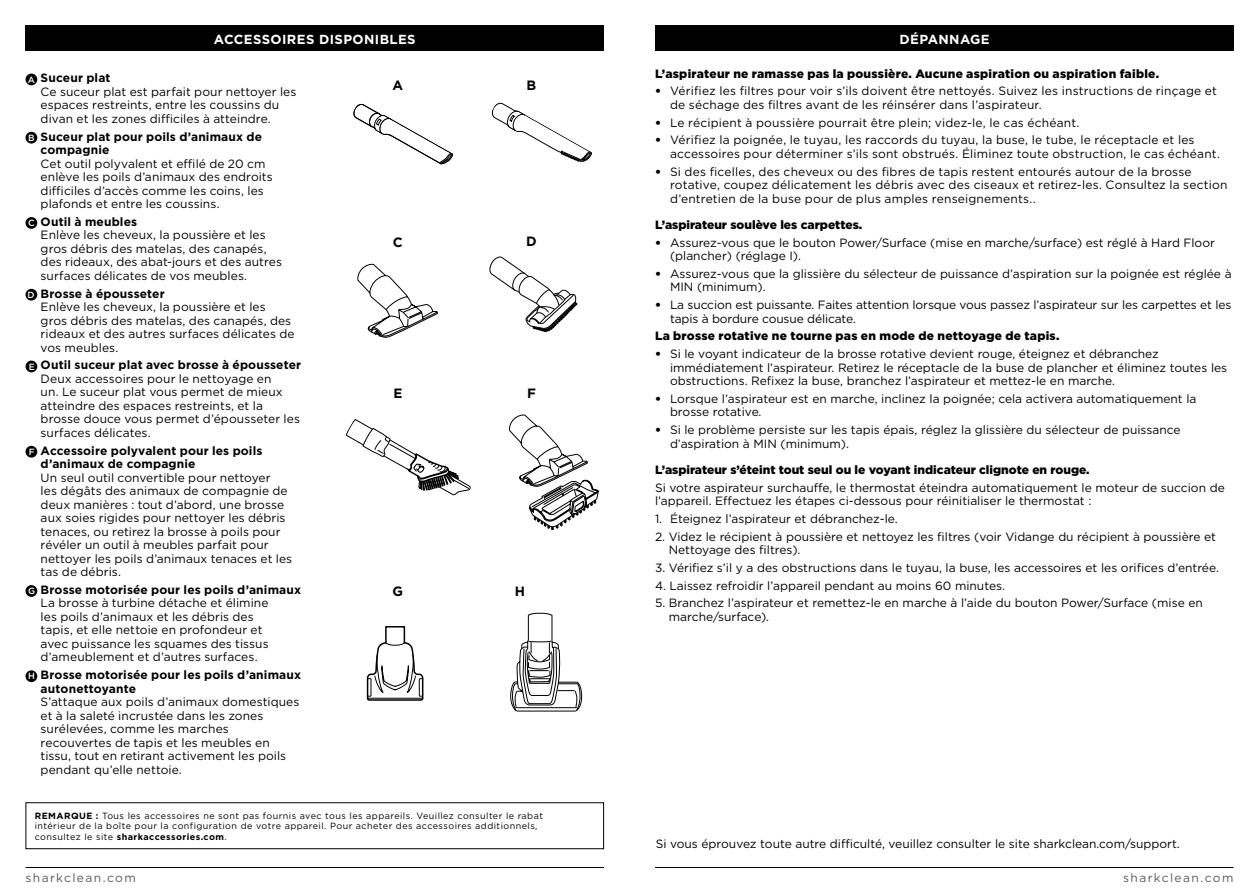
<style>
.page{position:relative;width:1259px;height:893px;background:#fff}
.page>*{position:absolute;margin:0;border:0;box-sizing:border-box;transform-origin:0 0}
.t1{font:700 13.5px "Gotham";color:#000}
.t2{font:700 13.2px "Gotham";letter-spacing:.03em;color:#fff}
.t3{font:12px/13.5px "Gotham";color:#000}
.t4{font:900 12px "Gotham";letter-spacing:.01em;color:#000}
.t5{font:700 12px/13.5px "Gotham";letter-spacing:.01em;color:#000}
.t6{font:12px "Gotham";letter-spacing:.115em;color:#58595b}
.t7{font:9px/10.5px "Gotham";letter-spacing:.05em;color:#000}
.s1{font-weight:500;font-size:9px;color:#fff}
.s2{font-weight:700}
.s3{font-weight:900}
</style>
<div class="page">
<hr style="left:655px;top:867px;width:578px;height:1px;background:#000">
<hr style="left:26px;top:867px;width:578px;height:1px;background:#000">
<svg style="left:357px;top:264px;width:81px;height:74px"></svg>
<div style="left:26px;top:74px;width:11px;height:11px;background:#000;border-radius:50%"></div>
<div style="left:26px;top:132px;width:11px;height:12px;background:#000;border-radius:50%"></div>
<div style="left:26px;top:217px;width:11px;height:12px;background:#000;border-radius:50%"></div>
<div style="left:26px;top:289px;width:11px;height:12px;background:#000;border-radius:50%"></div>
<div style="left:26px;top:361px;width:11px;height:11px;background:#000;border-radius:50%"></div>
<div style="left:26px;top:446px;width:11px;height:12px;background:#000;border-radius:50%"></div>
<div style="left:26px;top:585px;width:11px;height:12px;background:#000;border-radius:50%"></div>
<div style="left:26px;top:670px;width:11px;height:12px;background:#000;border-radius:50%"></div>
<svg style="left:346px;top:419px;width:125px;height:77px"></svg>
<svg style="left:509px;top:415px;width:89px;height:115px"></svg>
<svg style="left:510px;top:613px;width:72px;height:98px"></svg>
<svg style="left:353px;top:103px;width:100px;height:62px"></svg>
<svg style="left:491px;top:102px;width:101px;height:60px"></svg>
<svg style="left:367px;top:626px;width:56px;height:75px"></svg>
<svg style="left:489px;top:256px;width:89px;height:76px"></svg>
<div style="left:26px;top:26px;width:578px;height:25px;background:#000"></div>
<div style="left:26px;top:802px;width:578px;height:47px;border:1px solid #000"></div>
<div style="left:655px;top:26px;width:579px;height:25px;background:#000"></div>
<p class="t2" style="left:214px;top:30px;width:203px">ACCESSOIRES DISPONIBLES</p>
<p class="t3" style="left:41px;top:71px;width:257px;text-indent:-13px"><span class="s1">A</span> <span class="s2">Suceur plat<br></span>Ce suceur plat est parfait pour nettoyer les espaces restreints, entre les coussins du divan et les zones difficiles à atteindre.</p>
<p class="t5" style="left:41px;top:129px;width:223px;text-indent:-12px"><span class="s1">B</span> Suceur plat pour poils d’animaux de compagnie</p>
<p class="t3" style="left:41px;top:156px;width:234px">Cet outil polyvalent et effilé de 20 cm enlève les poils d’animaux des endroits difficiles d’accès comme les coins, les plafonds et entre les coussins.</p>
<p class="t3" style="left:41px;top:215px;width:243px;text-indent:-13px"><span class="s1">C</span> <span class="s2">Outil à meubles<br></span>Enlève les cheveux, la poussière et les gros débris des matelas, des canapés, des rideaux, des abat-jours et des autres surfaces délicates de vos meubles.</p>
<p class="t3" style="left:41px;top:286px;width:255px;text-indent:-13px"><span class="s1">D</span> <span class="s2">Brosse à épousseter<br></span>Enlève les cheveux, la poussière et les gros débris des matelas, des canapés, des rideaux et des autres surfaces délicates de vos meubles.</p>
<p class="t3" style="left:41px;top:358px;width:262px;text-indent:-12px"><span class="s1">E</span> <span class="s2">Outil suceur plat avec brosse à épousseter </span>Deux accessoires pour le nettoyage en<br>un. Le suceur plat vous permet de mieux atteindre des espaces restreints, et la brosse douce vous permet d’épousseter les surfaces délicates.</p>
<p class="t5" style="left:41px;top:444px;width:223px;text-indent:-12px"><span class="s1">F</span> Accessoire polyvalent pour les poils d’animaux de compagnie</p>
<p class="t3" style="left:41px;top:470px;width:253px">Un seul outil convertible pour nettoyer<br>les dégâts des animaux de compagnie de deux manières : tout d’abord, une brosse aux soies rigides pour nettoyer les débris tenaces, ou retirez la brosse à poils pour révéler un outil à meubles parfait pour nettoyer les poils d’animaux tenaces et les tas de débris.</p>
<p class="t3" style="left:41px;top:583px;width:262px;text-indent:-13px"><span class="s1">G</span> <span class="s2">Brosse motorisée pour les poils d’animaux </span>La brosse à turbine détache et élimine<br>les poils d’animaux et les débris des<br>tapis, et elle nettoie en profondeur et<br>avec puissance les squames des tissus d’ameublement et d’autres surfaces.</p>
<p class="t5" style="left:41px;top:668px;width:262px;text-indent:-12px"><span class="s1">H</span> Brosse motorisée pour les poils d’animaux autonettoyante</p>
<p class="t3" style="left:41px;top:695px;width:260px">S’attaque aux poils d’animaux domestiques et à la saleté incrustée dans les zones surélevées, comme les marches recouvertes de tapis et les meubles en tissu, tout en retirant activement les poils pendant qu’elle nettoie.</p>
<p class="t1" style="left:392px;top:76px;width:12px">A</p>
<p class="t1" style="left:526px;top:76px;width:11px">B</p>
<p class="t1" style="left:393px;top:233px;width:11px">C</p>
<p class="t1" style="left:526px;top:232px;width:12px">D</p>
<p class="t1" style="left:393px;top:384px;width:11px">E</p>
<p class="t1" style="left:527px;top:384px;width:10px">F</p>
<p class="t1" style="left:392px;top:582px;width:12px">G</p>
<p class="t1" style="left:515px;top:582px;width:12px">H</p>
<p class="t7" style="left:35px;top:810px;width:510px"><span class="s2">REMARQUE :</span> Tous les accessoires ne sont pas fournis avec tous les appareils. Veuillez consulter le rabat intérieur de la boîte pour la configuration de votre appareil. Pour acheter des accessoires additionnels, consultez le site <span class="s2">sharkaccessories.com</span>.</p>
<p class="t2" style="left:899px;top:30px;width:92px">DÉPANNAGE</p>
<p class="t4" style="left:655px;top:65px;width:506px">L’aspirateur ne ramasse pas la poussière. Aucune aspiration ou aspiration faible.</p>
<p class="t3" style="left:670px;top:84px;width:548px;text-indent:-15px"><span class="s3">•</span> Vérifiez les filtres pour voir s’ils doivent être nettoyés. Suivez les instructions de rinçage et de séchage des filtres avant de les réinsérer dans l’aspirateur.</p>
<p class="t3" style="left:655px;top:115px;width:426px"><span class="s3">•</span> Le récipient à poussière pourrait être plein; videz-le, le cas échéant.</p>
<p class="t3" style="left:670px;top:133px;width:551px;text-indent:-15px"><span class="s3">•</span> Vérifiez la poignée, le tuyau, les raccords du tuyau, la buse, le tube, le réceptacle et les accessoires pour déterminer s’ils sont obstrués. Éliminez toute obstruction, le cas échéant.</p>
<p class="t3" style="left:670px;top:164px;width:559px;text-indent:-15px"><span class="s3">•</span> Si des ficelles, des cheveux ou des fibres de tapis restent entourés autour de la brosse rotative, coupez délicatement les débris avec des ciseaux et retirez-les. Consultez la section d’entretien de la buse pour de plus amples renseignements..</p>
<p class="t4" style="left:655px;top:216px;width:209px">L’aspirateur soulève les carpettes.</p>
<p class="t3" style="left:670px;top:235px;width:546px;text-indent:-15px"><span class="s3">•</span> Assurez-vous que le bouton Power/Surface (mise en marche/surface) est réglé à Hard Floor (plancher) (réglage I).</p>
<p class="t3" style="left:670px;top:267px;width:563px;text-indent:-15px"><span class="s3">•</span> Assurez-vous que la glissière du sélecteur de puissance d’aspiration sur la poignée est réglée à<br>MIN (minimum).</p>
<p class="t3" style="left:670px;top:298px;width:563px;text-indent:-15px"><span class="s3">•</span> La succion est puissante. Faites attention lorsque vous passez l’aspirateur sur les carpettes et les tapis à bordure cousue délicate.</p>
<p class="t4" style="left:655px;top:328px;width:406px">La brosse rotative ne tourne pas en mode de nettoyage de tapis.</p>
<p class="t3" style="left:670px;top:347px;width:559px;text-indent:-15px"><span class="s3">•</span> Si le voyant indicateur de la brosse rotative devient rouge, éteignez et débranchez immédiatement l’aspirateur. Retirez le réceptacle de la buse de plancher et éliminez toutes les obstructions. Refixez la buse, branchez l’aspirateur et mettez-le en marche.</p>
<p class="t3" style="left:670px;top:392px;width:528px;text-indent:-15px"><span class="s3">•</span> Lorsque l’aspirateur est en marche, inclinez la poignée; cela activera automatiquement la brosse rotative.</p>
<p class="t3" style="left:670px;top:423px;width:512px;text-indent:-15px"><span class="s3">•</span> Si le problème persiste sur les tapis épais, réglez la glissière du sélecteur de puissance d’aspiration à MIN (minimum).</p>
<p class="t4" style="left:655px;top:461px;width:436px">L’aspirateur s’éteint tout seul ou le voyant indicateur clignote en rouge.</p>
<p class="t3" style="left:655px;top:480px;width:571px">Si votre aspirateur surchauffe, le thermostat éteindra automatiquement le moteur de succion de l’appareil. Effectuez les étapes ci-dessous pour réinitialiser le thermostat :</p>
<p class="t3" style="left:655px;top:512px;width:244px">1. Éteignez l’aspirateur et débranchez-le.</p>
<p class="t3" style="left:669px;top:529px;width:549px;text-indent:-14px">2. Videz le récipient à poussière et nettoyez les filtres (voir Vidange du récipient à poussière et<br>Nettoyage des filtres).</p>
<p class="t3" style="left:655px;top:561px;width:565px">3. Vérifiez s’il y a des obstructions dans le tuyau, la buse, les accessoires et les orifices d’entrée.</p>
<p class="t3" style="left:655px;top:578px;width:351px">4. Laissez refroidir l’appareil pendant au moins 60 minutes.</p>
<p class="t3" style="left:669px;top:596px;width:535px;text-indent:-14px">5. Branchez l’aspirateur et remettez-le en marche à l’aide du bouton Power/Surface (mise en marche/surface).</p>
<p class="t3" style="left:655px;top:837px;width:526px">Si vous éprouvez toute autre difficulté, veuillez consulter le site sharkclean.com/support.</p>
<p class="t6" style="left:26px;top:870px;width:112px">sharkclean.com</p>
<p class="t6" style="left:1123px;top:870px;width:112px">sharkclean.com</p>
</div>
